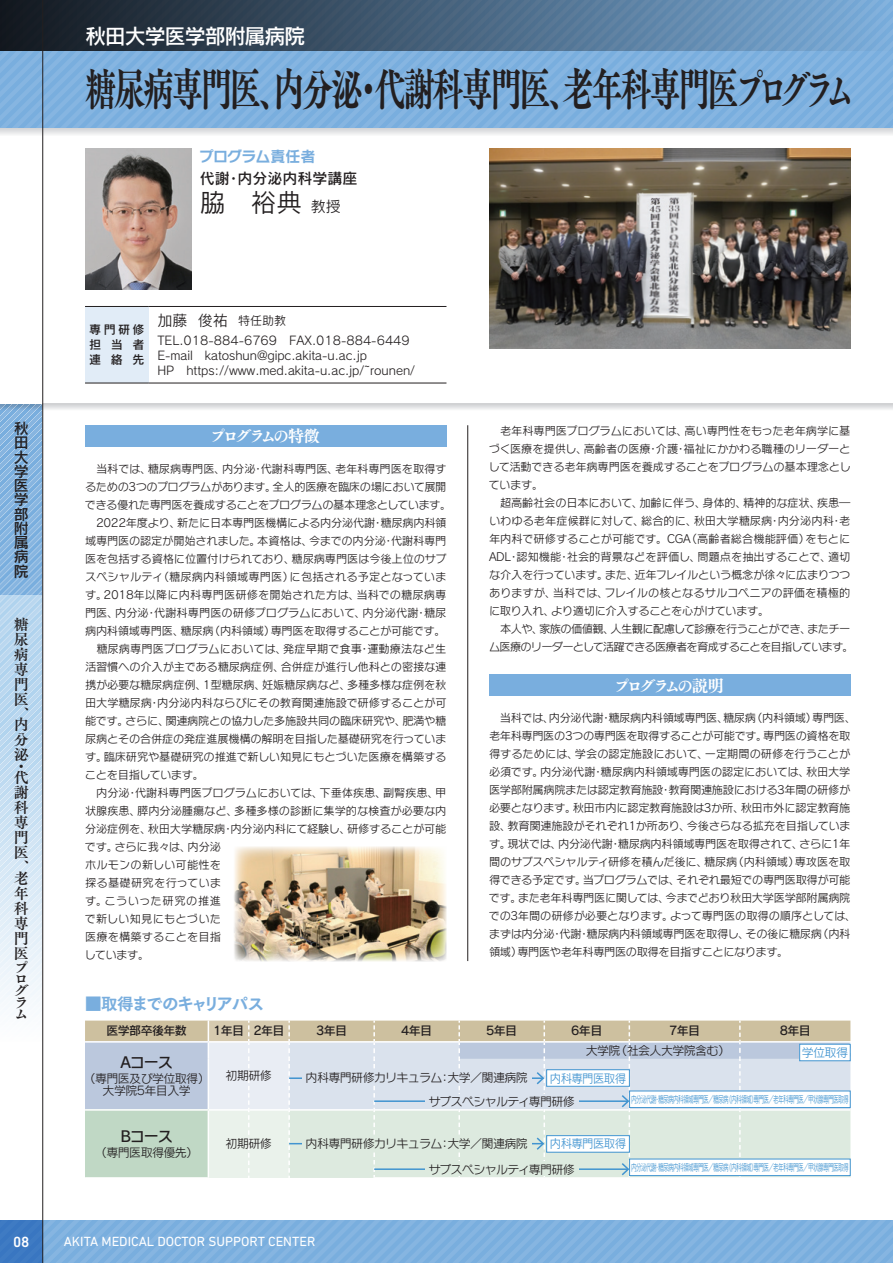
<style>
.page{position:relative;width:893px;height:1263px;background:#fff}
.page>*{position:absolute;margin:0;border:0;box-sizing:border-box;transform-origin:0 0}
.t1{font:45px "Tsuku A Old Min Pr 6 E";letter-spacing:-.08em;color:#231f20;scale:.7 1}
.t2{font:25.5px "Rodin NTLG Pro M";color:#231f20}
.t3{font:21px "Rodin NTLG Pro DB";letter-spacing:-.05em;color:#fff}
.t4{font:16.5px "Tsuku A Old Min Pr 6 E";letter-spacing:-.21em;color:#fff}
.t5{font:16.5px "Tsuku Go Pro E";letter-spacing:-.1em;color:#79aede}
.t6{font:15px/14.2px "Rodin NTLG Pro DB";color:#231f20;text-align:justify}
.t7{font:15px/15px "Tsuku A Old Min Pr 6 B";color:#231f20;text-align:justify}
.t8{font:15px "Rodin NTLG Pro M";color:#231f20}
.t9{font:15px "Rodin NTLG Pro B";letter-spacing:-.04em;color:#79aede}
.t10{font:500 15px "DIN Next LT Pro";color:#fff}
.t11{font:13.5px "DIN Next LT Pro";color:#fff}
.t12{font:12px/12px "Rodin NTLG Pro M";letter-spacing:-.05em;color:#231f20;text-align:center}
.t13{font:12px/15px "Rodin NTLG Pro M";color:#231f20}
.t14{font:12px/15px "Rodin NTLG Pro DB";letter-spacing:-.05em;color:#231f20;text-align:justify}
.t15{font:12px "Rodin NTLG Pro M";letter-spacing:-.05em;color:#4194d0;scale:.95 1}
.t16{font:12px "Rodin NTLG Pro M";letter-spacing:-.05em;color:#4194d0}
.t17{font:11.25px/18px "Rodin NTLG Pro M";letter-spacing:-.02em;color:#231f20}
.t18{font:9.75px "Rodin NTLG Pro M";letter-spacing:-.1em;color:#4194d0;scale:.57 1}
.s1{font-family:"Tsuku A Old Min Pr 6 B"}
.s2{font-size:15px}
.s3{font-size:12px}
</style>
<div class="page">
<div style="left:43px;top:404px;width:850px;height:6px;background:#e1e2e4"></div>
<svg style="left:0;top:128px;width:893px;height:8px"></svg>
<div style="left:0;top:51px;width:893px;height:77px;background:#7fb1df"></div>
<svg style="left:43px;top:1220px;width:850px;height:43px;background:#7fb1df"></svg>
<div style="left:0;top:1220px;width:43px;height:43px;background:#3d7ac3"></div>
<div style="left:0;top:0;width:893px;height:51px;background:linear-gradient(to right,#12171e,#7eb0dd)"></div>
<div style="left:0;top:402px;width:44px;height:640px;background:#231f20;opacity:.2"></div>
<svg style="left:0;top:595px;width:42px;height:447px"></svg>
<hr style="left:42px;top:0;width:1px;height:1263px;background:#231f20">
<img style="left:234px;top:846px;width:212px;height:115px">
<div style="left:85px;top:425px;width:361px;height:21px;background:#79aede"></div>
<div style="left:489px;top:675px;width:361px;height:21px;background:#79aede"></div>
<hr style="left:467px;top:425px;width:1px;height:536px;background:#231f20">
<div style="left:85px;top:306px;width:64px;height:77px;background:#e1ecf7"></div>
<hr style="left:85px;top:306px;width:64px;height:1px;background:#231f20">
<hr style="left:149px;top:306px;width:297px;height:1px;background:#231f20">
<hr style="left:85px;top:383px;width:64px;height:1px;background:#231f20">
<hr style="left:149px;top:383px;width:297px;height:1px;background:#231f20">
<img style="left:85px;top:149px;width:106px;height:140px">
<img style="left:489px;top:149px;width:361px;height:200px">
<svg style="left:85px;top:1020px;width:766px;height:158px;background:#d6dedc"></svg>
<div style="left:302px;top:1070px;width:229px;height:14px;background:#dae2ed"></div>
<div style="left:302px;top:1135px;width:229px;height:15px;background:#ddeadf"></div>
<div style="left:425px;top:1161px;width:153px;height:14px;background:#ddeadf"></div>
<div style="left:425px;top:1094px;width:153px;height:14px;background:#dae2ed"></div>
<h3 class="t3" style="left:85px;top:22px;width:222px">秋田大学医学部附属病院</h3>
<h1 class="t1" style="left:85px;top:65px;width:1102px">糖尿病専門医、内分泌・代謝科専門医、老年科専門医<span class="s1">プログラム</span></h1>
<h3 class="t6" style="left:14px;top:421px;width:16px">秋田大学医学部附属病院</h3>
<h3 class="t7" style="left:14px;top:616px;width:16px">糖尿病専門医、</h3>
<h3 class="t7" style="left:14px;top:717px;width:16px">内分泌</h3>
<h3 class="t7" style="left:14px;top:760px;width:16px;line-height:11.6px">・代</h3>
<h3 class="t7" style="left:14px;top:785px;width:16px">謝科専門医、</h3>
<h3 class="t7" style="left:14px;top:870px;width:16px">老年科専門医プ</h3>
<h3 class="t7" style="left:14px;top:972px;width:16px;line-height:11.9px;text-align:left">ログラム</h3>
<h3 class="t9" style="left:199px;top:146px;width:118px">プログラム責任者</h3>
<h3 class="t6" style="left:200px;top:171px;width:159px">代謝・内分泌内科学講座</h3>
<h2 class="t2" style="left:200px;top:186px;width:142px">脇　裕典 <span class="s2">教授</span></h2>
<p class="t14" style="left:89px;top:322px;width:57px">専門研修担当者連絡先</p>
<h3 class="t8" style="left:157px;top:311px;width:130px">加藤 俊祐 <span class="s3">特任助教</span></h3>
<p class="t13" style="left:157px;top:332px;width:259px">TEL.018-884-6769　FAX.018-884-6449<br>E-mail　katoshun@gipc.akita-u.ac.jp<br>HP　https://www.med.akita-u.ac.jp/~rounen/</p>
<h3 class="t4" style="left:210px;top:427px;width:112px">プログラムの特徴</h3>
<p class="t17" style="left:85px;top:459px;width:368px">　当科では、糖尿病専門医、内分泌・代謝科専門医、老年科専門医を取得するための3つのプログラムがあります。全人的医療を臨床の場において展開できる優れた専門医を養成することをプログラムの基本理念としています。　2022年度より、新たに日本専門医機構による内分泌代謝・糖尿病内科領域専門医の認定が開始されました。本資格は、今までの内分泌・代謝科専門医を包括する資格に位置付けられており、糖尿病専門医は今後上位のサブスペシャルティ（糖尿病内科領域専門医）に包括される予定となっています。2018年以降に内科専門医研修を開始された方は、当科での糖尿病専門医、内分泌・代謝科専門医の研修プログラムにおいて、内分泌代謝・糖尿病内科領域専門医、糖尿病（内科領域）専門医を取得することが可能です。　糖尿病専門医プログラムにおいては、発症早期で食事・運動療法など生活習慣への介入が主である糖尿病症例、合併症が進行し他科との密接な連携が必要な糖尿病症例、1型糖尿病、妊娠糖尿病など、多種多様な症例を秋田大学糖尿病・内分泌内科ならびにその教育関連施設で研修することが可能です。さらに、関連病院との協力した多施設共同の臨床研究や、肥満や糖尿病とその合併症の発症進展機構の解明を目指した基礎研究を行っています。臨床研究や基礎研究の推進で新しい知見にもとづいた医療を構築することを目指しています。<br>　内分泌・代謝科専門医プログラムにおいては、下垂体疾患、副腎疾患、甲状腺疾患、膵内分泌腫瘍など、多種多様の診断に集学的な検査が必要な内分泌症例を、秋田大学糖尿病・内分泌内科にて経験し、研修することが可能です。さらに我々は、内分泌<br>ホルモンの新しい可能性を<br>探る基礎研究を行っていま<br>す。こういった研究の推進<br>で新しい知見にもとづいた<br>医療を構築することを目指<br>しています。</p>
<h3 class="t5" style="left:85px;top:988px;width:181px">■取得までのキャリアパス</h3>
<p class="t17" style="left:489px;top:421px;width:367px">　老年科専門医プログラムにおいては、高い専門性をもった老年病学に基づく医療を提供し、高齢者の医療・介護・福祉にかかわる職種のリーダーとして活動できる老年病専門医を養成することをプログラムの基本理念としています。<br>　超高齢社会の日本において、加齢に伴う、身体的、精神的な症状、疾患―いわゆる老年症候群に対して、総合的に、秋田大学糖尿病・内分泌内科・老年内科で研修することが可能です。CGA（高齢者総合機能評価）をもとにADL・認知機能・社会的背景などを評価し、問題点を抽出することで、適切な介入を行っています。また、近年フレイルという概念が徐々に広まりつつありますが、当科では、フレイルの核となるサルコペニアの評価を積極的に取り入れ、より適切に介入することを心がけています。<br>　本人や、家族の価値観、人生観に配慮して診療を行うことができ、またチーム医療のリーダーとして活躍できる医療者を育成することを目指しています。</p>
<h3 class="t4" style="left:614px;top:676px;width:112px">プログラムの説明</h3>
<p class="t17" style="left:489px;top:708px;width:369px">　当科では、内分泌代謝・糖尿病内科領域専門医、糖尿病（内科領域）専門医、老年科専門医の3つの専門医を取得することが可能です。専門医の資格を取得するためには、学会の認定施設において、一定期間の研修を行うことが必須です。内分泌代謝・糖尿病内科領域専門医の認定においては、秋田大学医学部附属病院または認定教育施設・教育関連施設における3年間の研修が必要となります。秋田市内に認定教育施設は3か所、秋田市外に認定教育施設、教育関連施設がそれぞれ1か所あり、今後さらなる拡充を目指しています。現状では、内分泌代謝・糖尿病内科領域専門医を取得されて、さらに1年間のサブスペシャルティ研修を積んだ後に、糖尿病（内科領域）専攻医を取得できる予定です。当プログラムでは、それぞれ最短での専門医取得が可能です。また老年科専門医に関しては、今までどおり秋田大学医学部附属病院での3年間の研修が必要となります。よって専門医の取得の順序としては、まずは内分泌・代謝・糖尿病内科領域専門医を取得し、その後に糖尿病（内科領域）専門医や老年科専門医の取得を目指すことになります。</p>
<p class="t14" style="left:106px;top:1023px;width:82px">医学部卒後年数</p>
<p class="t14" style="left:213px;top:1023px;width:73px">1年目 2年目</p>
<p class="t14" style="left:316px;top:1023px;width:33px">3年目</p>
<p class="t14" style="left:401px;top:1023px;width:33px">4年目</p>
<p class="t14" style="left:486px;top:1023px;width:33px">5年目</p>
<p class="t14" style="left:571px;top:1023px;width:33px">6年目</p>
<p class="t14" style="left:669px;top:1023px;width:33px">7年目</p>
<p class="t14" style="left:780px;top:1023px;width:33px">8年目</p>
<h3 class="t6" style="left:121px;top:1055px;width:54px">Aコース</h3>
<p class="t12" style="left:84px;top:1072px;width:127px">（専門医及び学位取得）大学院5年目入学</p>
<h3 class="t6" style="left:121px;top:1129px;width:54px">Bコース</h3>
<p class="t12" style="left:95px;top:1146px;width:105px">（専門医取得優先）</p>
<p class="t12" style="left:586px;top:1044px;width:146px">大学院（社会人大学院含む）</p>
<p class="t16" style="left:802px;top:1045px;width:48px">学位取得</p>
<p class="t12" style="left:226px;top:1069px;width:48px">初期研修</p>
<p class="t12" style="left:306px;top:1071px;width:224px">内科専門研修カリキュラム：大学／関連病院</p>
<p class="t15" style="left:550px;top:1070px;width:82px">内科専門医取得</p>
<p class="t18" style="left:631px;top:1093px;width:384px">内分泌代謝・糖尿病内科領域専門医／糖尿病（内科領域）専門医／老年科専門医／甲状腺専門医取得</p>
<p class="t12" style="left:429px;top:1094px;width:148px">サブスペシャルティ専門研修</p>
<p class="t12" style="left:226px;top:1137px;width:48px">初期研修</p>
<p class="t12" style="left:306px;top:1137px;width:224px">内科専門研修カリキュラム：大学／関連病院</p>
<p class="t15" style="left:550px;top:1136px;width:82px">内科専門医取得</p>
<p class="t12" style="left:429px;top:1162px;width:148px">サブスペシャルティ専門研修</p>
<p class="t18" style="left:631px;top:1161px;width:384px">内分泌代謝・糖尿病内科領域専門医／糖尿病（内科領域）専門医／老年科専門医／甲状腺専門医取得</p>
<h3 class="t10" style="left:13px;top:1233px;width:18px">08</h3>
<p class="t11" style="left:64px;top:1234px;width:253px">AKITA MEDICAL DOCTOR SUPPORT CENTER</p>
</div>
